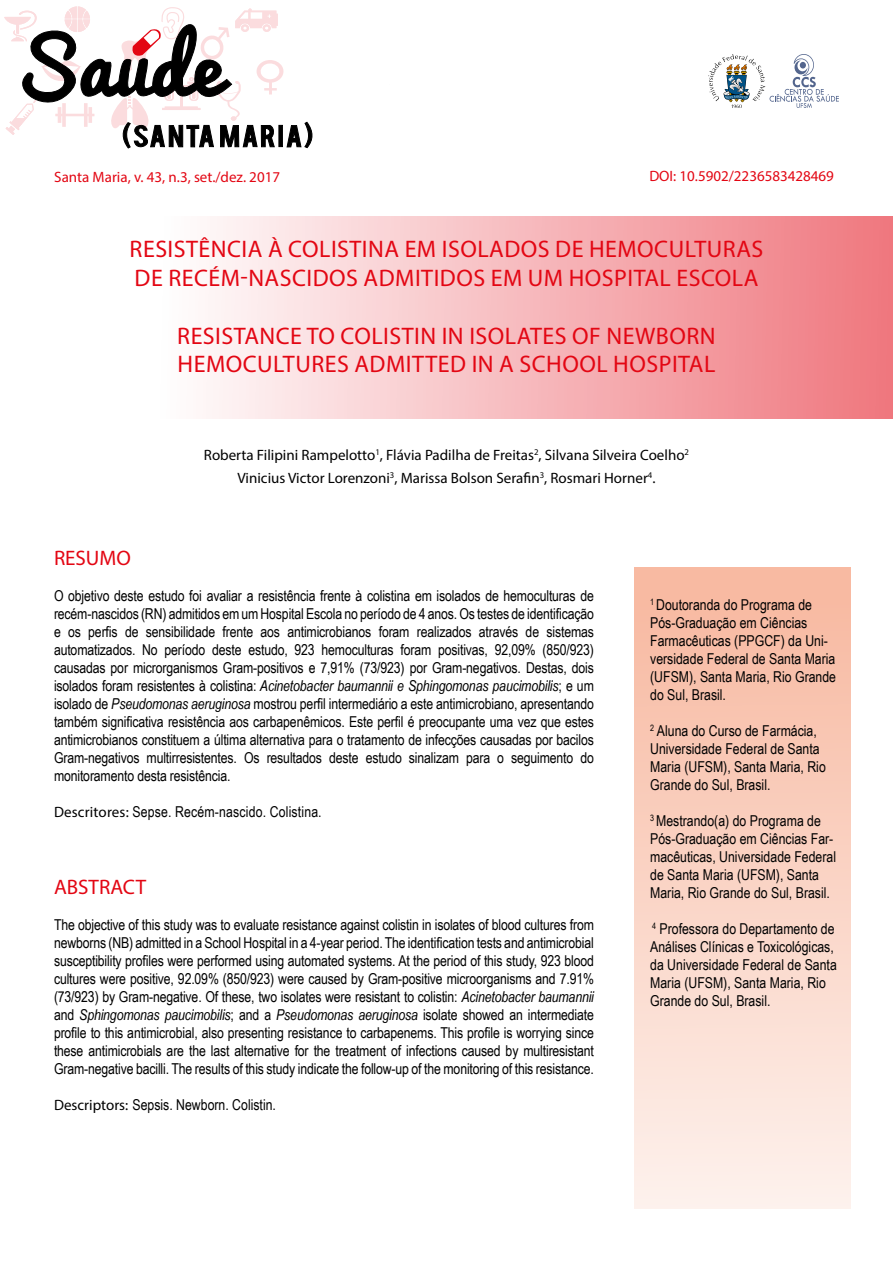
<style>
.page{position:relative;width:893px;height:1263px;background:#fff}
.page>*{position:absolute;margin:0;border:0;box-sizing:border-box;transform-origin:0 0}
.t1{font:24px/28.8px "Myriad Pro";letter-spacing:.02em;color:#e30613}
.t2{font:21px "Myriad Pro";color:#e30613}
.t3{font:15px/18px "Arial Narrow";color:#000}
.t4{font:15px/22.5px "Myriad Pro";color:#000;text-align:center}
.t5{font:15px "Myriad Pro";color:#e30613}
.s1{font-style:italic}
.s2{font-family:"Myriad Pro"}
</style>
<div class="page">
<div style="left:634px;top:567px;width:216px;height:642px;background:linear-gradient(to bottom,#f7b79e,#fdf1ed)"></div>
<div style="left:0;top:216px;width:893px;height:202px;background:linear-gradient(to right,#fff,#f07b81)"></div>
<svg style="left:708px;top:54px;width:131px;height:54px"></svg>
<svg style="left:4px;top:6px;width:309px;height:142px"></svg>
<p class="t5" style="left:54px;top:167px;width:227px">Santa Maria, v. 43, n.3, set./dez. 2017</p>
<p class="t5" style="left:649px;top:167px;width:186px">DOI: 10.5902/2236583428469</p>
<h1 class="t1" style="left:130px;top:234px;width:635px">RESISTÊNCIA À COLISTINA EM ISOLADOS DE HEMOCULTURAS<br>DE RECÉM-NASCIDOS ADMITIDOS EM UM HOSPITAL ESCOLA</h1>
<h1 class="t1" style="left:177px;top:321px;width:540px">RESISTANCE TO COLISTIN IN ISOLATES OF NEWBORN<br>HEMOCULTURES ADMITTED IN A SCHOOL HOSPITAL</h1>
<p class="t4" style="left:204px;top:444px;width:487px">Roberta Filipini Rampelotto<sup>1</sup>, Flávia Padilha de Freitas<sup>2</sup>, Silvana Silveira Coelho<sup>2<br></sup>Vinicius Victor Lorenzoni<sup>3</sup>, Marissa Bolson Serafin<sup>3</sup>, Rosmari Horner<sup>4</sup>.</p>
<h2 class="t2" style="left:54px;top:545px;width:78px">RESUMO</h2>
<p class="t3" style="left:54px;top:586px;width:541px;text-align:justify">O objetivo deste estudo foi avaliar a resistência frente à colistina em isolados de hemoculturas de recém-nascidos (RN) admitidos em um Hospital Escola no período de 4 anos. Os testes de identificação e os perfis de sensibilidade frente aos antimicrobianos foram realizados através de sistemas automatizados. No período deste estudo, 923 hemoculturas foram positivas, 92,09% (850/923) causadas por microrganismos Gram-positivos e 7,91% (73/923) por Gram-negativos. Destas, dois isolados foram resistentes à colistina: <span class="s1">Acinetobacter baumannii e Sphingomonas paucimobilis</span>; e um isolado de <span class="s1">Pseudomonas aeruginosa</span> mostrou perfil intermediário a este antimicrobiano, apresentando também significativa resistência aos carbapenêmicos. Este perfil é preocupante uma vez que estes antimicrobianos constituem a última alternativa para o tratamento de infecções causadas por bacilos Gram-negativos multirresistentes. Os resultados deste estudo sinalizam para o seguimento do monitoramento desta resistência.</p>
<p class="t3" style="left:54px;top:802px;width:269px"><span class="s2">Descritores:</span> Sepse. Recém-nascido. Colistina.</p>
<h2 class="t2" style="left:54px;top:874px;width:94px">ABSTRACT</h2>
<p class="t3" style="left:54px;top:915px;width:541px;text-align:justify">The objective of this study was to evaluate resistance against colistin in isolates of blood cultures from newborns (NB) admitted in a School Hospital in a 4-year period. The identification tests and antimicrobial susceptibility profiles were performed using automated systems. At the period of this study, 923 blood cultures were positive, 92.09% (850/923) were caused by Gram-positive microorganisms and 7.91% (73/923) by Gram-negative. Of these, two isolates were resistant to colistin: <span class="s1">Acinetobacter baumannii </span>and <span class="s1">Sphingomonas paucimobilis</span>; and a <span class="s1">Pseudomonas aeruginosa</span> isolate showed an intermediate profile to this antimicrobial, also presenting resistance to carbapenems. This profile is worrying since these antimicrobials are the last alternative for the treatment of infections caused by multiresistant Gram-negative bacilli. The results of this study indicate the follow-up of the monitoring of this resistance.</p>
<p class="t3" style="left:54px;top:1095px;width:224px"><span class="s2">Descriptors:</span> Sepsis. Newborn. Colistin.</p>
<p class="t3" style="left:650px;top:595px;width:187px"><sup>1</sup> Doutoranda do Programa de<br>Pós-Graduação em Ciências<br>Farmacêuticas (PPGCF) da Uni&shy;versidade Federal de Santa Maria (UFSM), Santa Maria, Rio Grande do Sul, Brasil.</p>
<p class="t3" style="left:650px;top:721px;width:177px"><sup>2</sup> Aluna do Curso de Farmácia,<br>Universidade Federal de Santa<br>Maria (UFSM), Santa Maria, Rio<br>Grande do Sul, Brasil.</p>
<p class="t3" style="left:650px;top:811px;width:187px"><sup>3</sup> Mestrando(a) do Programa de<br>Pós-Graduação em Ciências Far&shy;macêuticas, Universidade Federal de Santa Maria (UFSM), Santa<br>Maria, Rio Grande do Sul, Brasil.</p>
<p class="t3" style="left:650px;top:919px;width:188px"><sup>4</sup> Professora do Departamento de<br>Análises Clínicas e Toxicológicas, da Universidade Federal de Santa<br>Maria (UFSM), Santa Maria, Rio<br>Grande do Sul, Brasil.</p>
</div>
